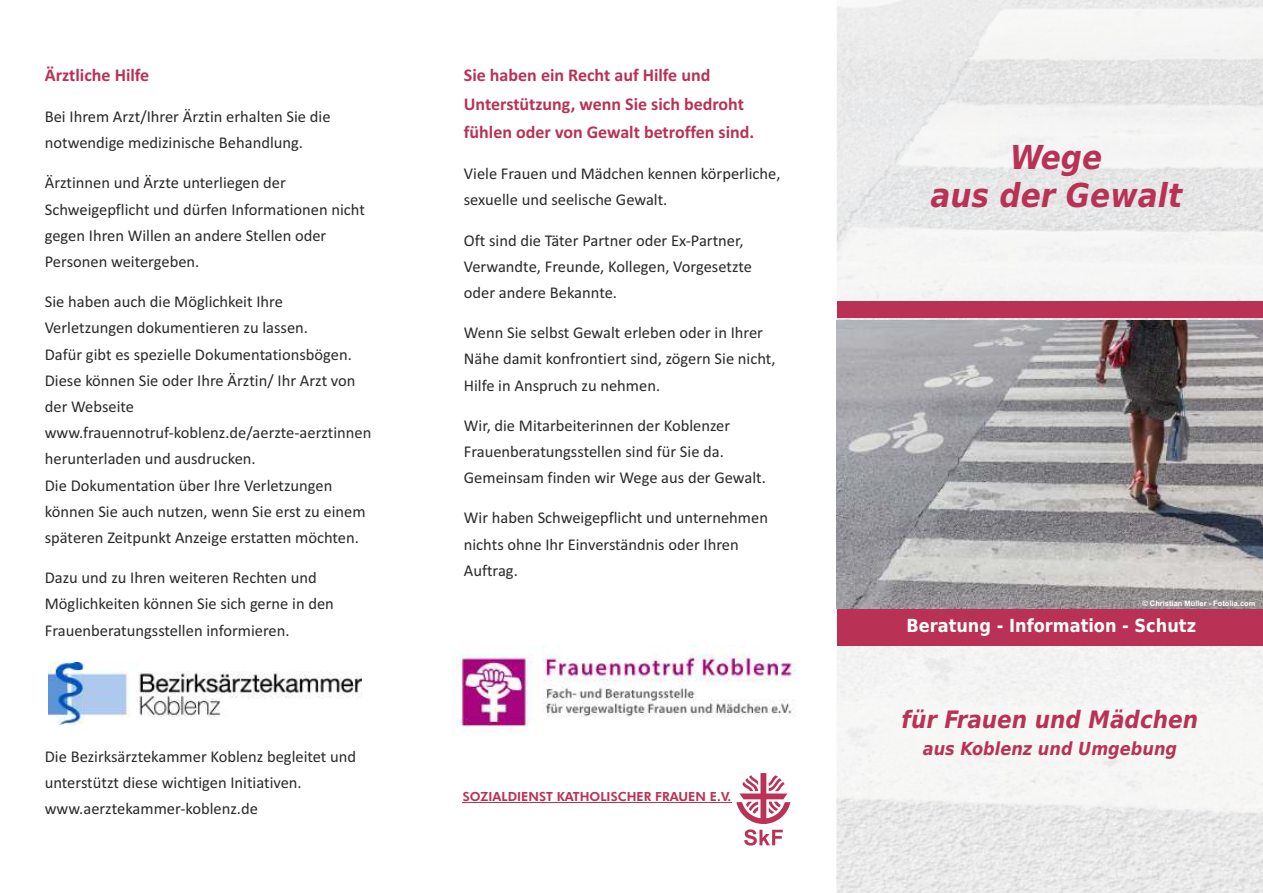
<style>
.page{position:relative;width:1263px;height:893px;background:#fff}
.page>*{position:absolute;margin:0;border:0;box-sizing:border-box;transform-origin:0 0}
.t1{font:italic 700 33px/38.4px "DejaVu Sans Condensed";color:#b93255;text-align:center}
.t2{font:italic 700 24px "DejaVu Sans Condensed";color:#b93255}
.t3{font:700 18px/28.5px "Calibri";color:#b93255}
.t4{font:700 18px "DejaVu Sans Condensed";color:#fefefe}
.t5{font:italic 700 18px "DejaVu Sans Condensed";color:#b93255}
.t6{font:16.5px/26.2px "Calibri";color:#2b2a29}
.t7{font:800 12.6px "Futura BT";color:#ba3255}
.t8{font:700 7.5px "Arial";color:#fefefe}
</style>
<div class="page">
<img style="left:836px;top:0;width:427px;height:893px">
<hr style="left:470px;top:802px;width:83px;height:1px;background:#ba3255">
<hr style="left:557px;top:802px;width:94px;height:1px;background:#ba3255">
<hr style="left:662px;top:802px;width:44px;height:1px;background:#ba3255">
<svg style="left:706px;top:773px;width:84px;height:73px"></svg>
<img style="left:453px;top:645px;width:343px;height:88px">
<img style="left:48px;top:662px;width:313px;height:62px">
<div style="left:837px;top:606px;width:426px;height:40px;background:#b93255"></div>
<div style="left:837px;top:302px;width:426px;height:16px;background:#b93255"></div>
<img style="left:837px;top:321px;width:426px;height:287px">
<p class="t3" style="left:45px;top:62px;width:106px">Ärztliche Hilfe</p>
<p class="t6" style="left:45px;top:105px;width:287px">Bei Ihrem Arzt/Ihrer Ärztin erhalten Sie die notwendige medizinische Behandlung.</p>
<p class="t6" style="left:45px;top:171px;width:322px">Ärztinnen und Ärzte unterliegen der Schweigepflicht und dürfen Informationen nicht gegen Ihren Willen an andere Stellen oder Personen weitergeben.</p>
<p class="t6" style="left:45px;top:290px;width:328px">Sie haben auch die Möglichkeit Ihre Verletzungen dokumentieren zu lassen.<br>Dafür gibt es spezielle Dokumentationsbögen.<br>Diese können Sie oder Ihre Ärztin/ Ihr Arzt von der Webseite www.frauennotruf-koblenz.de/aerzte-aerztinnen herunterladen und ausdrucken.<br>Die Dokumentation über Ihre Verletzungen können Sie auch nutzen, wenn Sie erst zu einem späteren Zeitpunkt Anzeige erstatten möchten.</p>
<p class="t6" style="left:45px;top:566px;width:291px">Dazu und zu Ihren weiteren Rechten und<br>Möglichkeiten können Sie sich gerne in den<br>Frauenberatungsstellen informieren.</p>
<p class="t6" style="left:45px;top:745px;width:313px">Die Bezirksärztekammer Koblenz begleitet und unterstützt diese wichtigen Initiativen. www.aerztekammer-koblenz.de</p>
<p class="t3" style="left:464px;top:62px;width:292px">Sie haben ein Recht auf Hilfe und<br>Unterstützung, wenn Sie sich bedroht fühlen oder von Gewalt betroffen sind.</p>
<p class="t6" style="left:464px;top:162px;width:318px">Viele Frauen und Mädchen kennen körperliche, sexuelle und seelische Gewalt.</p>
<p class="t6" style="left:464px;top:228px;width:290px">Oft sind die Täter Partner oder Ex-Partner,<br>Verwandte, Freunde, Kollegen, Vorgesetzte oder andere Bekannte.</p>
<p class="t6" style="left:464px;top:321px;width:313px">Wenn Sie selbst Gewalt erleben oder in Ihrer<br>Nähe damit konfrontiert sind, zögern Sie nicht,<br>Hilfe in Anspruch zu nehmen.</p>
<p class="t6" style="left:464px;top:414px;width:304px">Wir, die Mitarbeiterinnen der Koblenzer<br>Frauenberatungsstellen sind für Sie da.<br>Gemeinsam finden wir Wege aus der Gewalt.</p>
<p class="t6" style="left:464px;top:506px;width:306px">Wir haben Schweigepflicht und unternehmen nichts ohne Ihr Einverständnis oder Ihren<br>Auftrag.</p>
<p class="t7" style="left:463px;top:791px;width:270px">SOZIALDIENST KATHOLISCHER FRAUEN E.V.</p>
<h1 class="t1" style="left:930px;top:141px;width:253px">Wege<br>aus der Gewalt</h1>
<p class="t8" style="left:1142px;top:600px;width:115px">© Christian Müller - Fotolia.com</p>
<p class="t4" style="left:906px;top:619px;width:291px">Beratung - Information - Schutz</p>
<h2 class="t2" style="left:902px;top:710px;width:298px">für Frauen und Mädchen</h2>
<p class="t5" style="left:923px;top:741px;width:256px">aus Koblenz und Umgebung</p>
</div>
